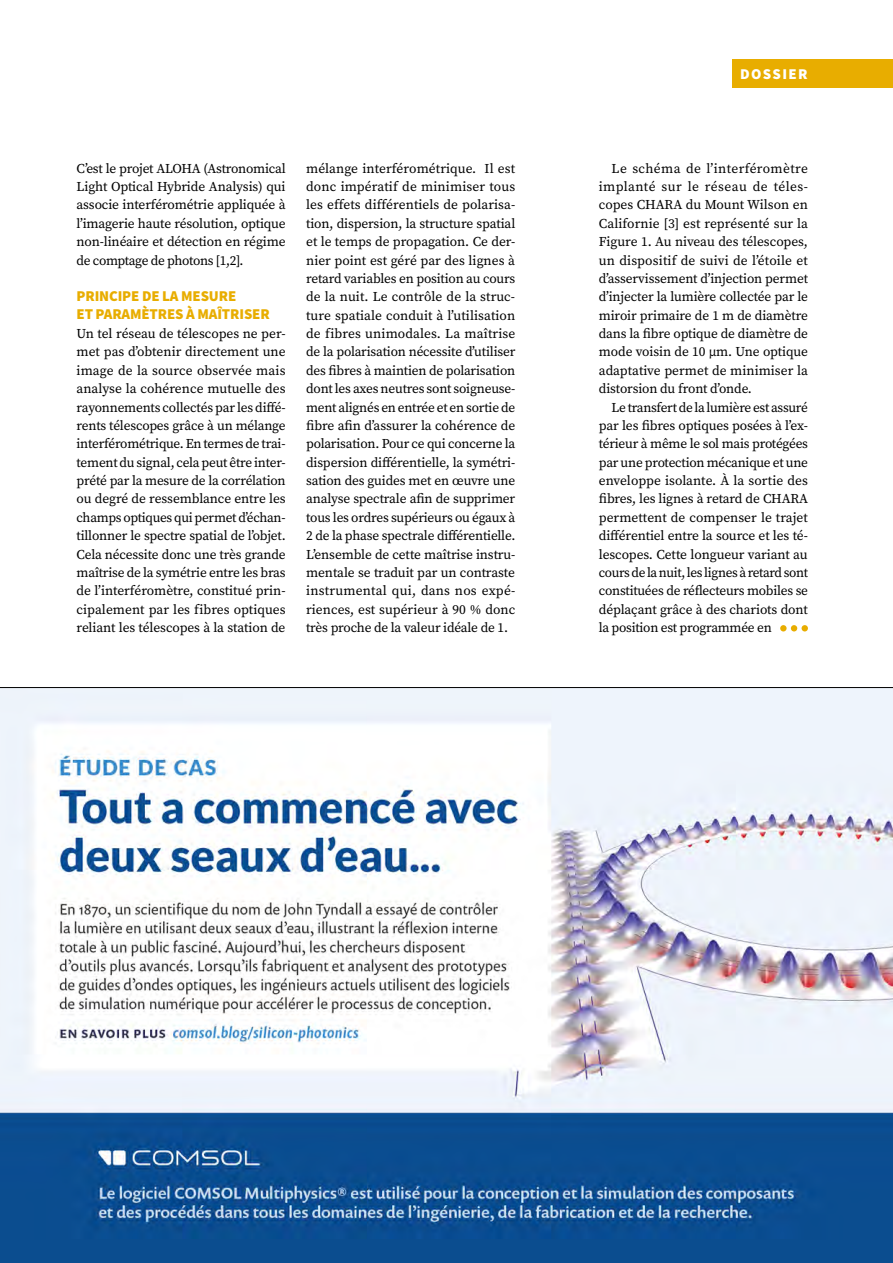
<style>
.page{position:relative;width:893px;height:1263px;background:#fff}
.page>*{position:absolute;margin:0;border:0;box-sizing:border-box;transform-origin:0 0}
.t1{font:900 15px/18px "Source Sans Pro";letter-spacing:-.01em;color:#e8ad00}
.t2{font:900 15px "Source Sans Pro";letter-spacing:.09em;color:#fff}
.t3{font:13.5px/18.3px "Source Serif Pro";letter-spacing:-.01em;color:#000;text-align:justify}
</style>
<div class="page">
<div style="left:732px;top:60px;width:161px;height:28px;background:#e8ad00"></div>
<img style="left:0;top:688px;width:893px;height:575px">
<hr style="left:0;top:687px;width:893px;height:1px;background:#000">
<div style="left:780px;top:625px;width:7px;height:6px;background:#e8ad00;border-radius:50%"></div>
<svg style="left:791px;top:625px;width:6px;height:6px"></svg>
<div style="left:801px;top:625px;width:7px;height:6px;background:#e8ad00;border-radius:50%"></div>
<p class="t2" style="left:740px;top:64px;width:69px">DOSSIER</p>
<p class="t3" style="left:77px;top:159px;width:211px">C’est le projet ALOHA (Astronomical Light Optical Hybride Analysis) qui associe interférométrie appliquée à l’imagerie haute résolution, optique non-linéaire et détection en régime de comptage de photons [1,2].</p>
<p class="t1" style="left:77px;top:287px;width:195px">PRINCIPE DE LA MESURE<br>ET PARAMÈTRES À MAÎTRISER</p>
<p class="t3" style="left:77px;top:324px;width:211px">Un tel réseau de télescopes ne per&shy;met pas d’obtenir directement une image de la source observée mais analyse la cohérence mutuelle des rayonnements collectés par les diffé&shy;rents télescopes grâce à un mélange interférométrique. En termes de trai&shy;tement du signal, cela peut être inter&shy;prété par la mesure de la corrélation ou degré de ressemblance entre les champs optiques qui permet d’échan&shy;tillonner le spectre spatial de l’objet.<br>Cela nécessite donc une très grande maîtrise de la symétrie entre les bras de l’interféromètre, constitué prin&shy;cipalement par les fibres optiques reliant les télescopes à la station de</p>
<p class="t3" style="left:306px;top:159px;width:211px">mélange interférométrique. Il est donc impératif de minimiser tous les effets différentiels de polarisa&shy;tion, dispersion, la structure spatial et le temps de propagation. Ce der&shy;nier point est géré par des lignes à retard variables en position au cours de la nuit. Le contrôle de la struc&shy;ture spatiale conduit à l’utilisation de fibres unimodales. La maîtrise de la polarisation nécessite d’utiliser des fibres à maintien de polarisation dont les axes neutres sont soigneuse&shy;ment alignés en entrée et en sortie de fibre afin d’assurer la cohérence de polarisation. Pour ce qui concerne la dispersion différentielle, la symétri&shy;sation des guides met en œuvre une analyse spectrale afin de supprimer tous les ordres supérieurs ou égaux à 2 de la phase spectrale différentielle.<br>L’ensemble de cette maîtrise instru&shy;mentale se traduit par un contraste instrumental qui, dans nos expé&shy;riences, est supérieur à 90 % donc très proche de la valeur idéale de 1.</p>
<p class="t3" style="left:599px;top:159px;width:211px;text-indent:13px">Le schéma de l’interféromètre implanté sur le réseau de téles&shy;copes CHARA du Mount Wilson en Californie [3] est représenté sur la Figure 1. Au niveau des télescopes, un dispositif de suivi de l’étoile et d’asservissement d’injection permet d’injecter la lumière collectée par le miroir primaire de 1 m de diamètre dans la fibre optique de diamètre de mode voisin de 10 µm. Une optique adaptative permet de minimiser la distorsion du front d’onde.</p>
<p class="t3" style="left:599px;top:398px;width:211px;text-indent:13px">Le transfert de la lumière est assuré par les fibres optiques posées à l’ex&shy;térieur à même le sol mais protégées par une protection mécanique et une enveloppe isolante. À la sortie des fibres, les lignes à retard de CHARA permettent de compenser le trajet différentiel entre la source et les té&shy;lescopes. Cette longueur variant au cours de la nuit, les lignes à retard sont constituées de réflecteurs mobiles se déplaçant grâce à des chariots dont la position est programmée en</p>
</div>
